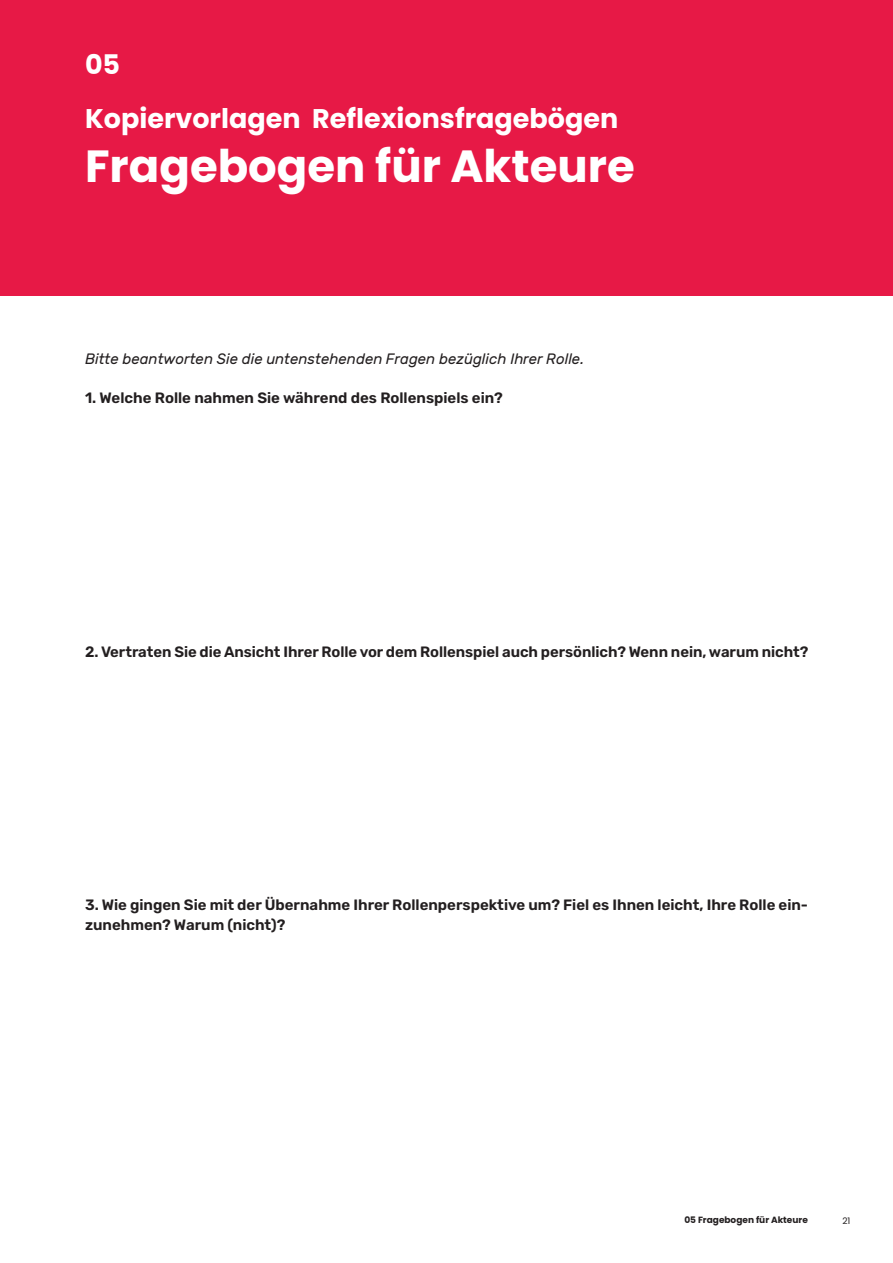
<style>
.page{position:relative;width:893px;height:1263px;background:#fff}
.page>*{position:absolute;margin:0;border:0;box-sizing:border-box;transform-origin:0 0}
.Paragraph_Style_schwarz{font:700 45px "Poppins";color:#fff}
.Paragraph_Style_schwarz-2{font:700 27px "Poppins";color:#fff}
.Paragraph_Style_schwarz-3{font:600 15px/19.5px "Rubik";color:#231f20}
.Paragraph_Style_schwarz-4{font:italic 15px "Rubik";color:#231f20}
.Paragraph_Style_schwarz-5{font:700 9px "Poppins";color:#231f20}
.Paragraph_Style_schwarz-6{font:9px "Poppins";color:#231f20}
</style>
<div class="page">
<div style="left:0;top:0;width:893px;height:296px;background:#e71946"></div>
<p class="Paragraph_Style_schwarz-2" style="left:85px;top:49px;width:37px">05</p>
<p class="Paragraph_Style_schwarz-2" style="left:85px;top:103px;width:535px">Kopiervorlagen Reflexionsfragebögen</p>
<p class="Paragraph_Style_schwarz" style="left:85px;top:141px;width:551px">Fragebogen für Akteure</p>
<p class="Paragraph_Style_schwarz-4" style="left:85px;top:351px;width:500px">Bitte beantworten Sie die untenstehenden Fragen bezüglich Ihrer Rolle.</p>
<p class="Paragraph_Style_schwarz-3" style="left:85px;top:389px;width:419px">1. Welche Rolle nahmen Sie während des Rollenspiels ein?</p>
<p class="Paragraph_Style_schwarz-3" style="left:85px;top:642px;width:725px">2. Vertraten Sie die Ansicht Ihrer Rolle vor dem Rollenspiel auch persönlich? Wenn nein, warum nicht?</p>
<p class="Paragraph_Style_schwarz-3" style="left:85px;top:896px;width:725px">3. Wie gingen Sie mit der Übernahme Ihrer Rollenperspektive um? Fiel es Ihnen leicht, Ihre Rolle ein&shy;zunehmen? Warum (nicht)?</p>
<p class="Paragraph_Style_schwarz-5" style="left:684px;top:1215px;width:125px">05 Fragebogen für Akteure</p>
<p class="Paragraph_Style_schwarz-6" style="left:842px;top:1215px;width:10px">21</p>
</div>
